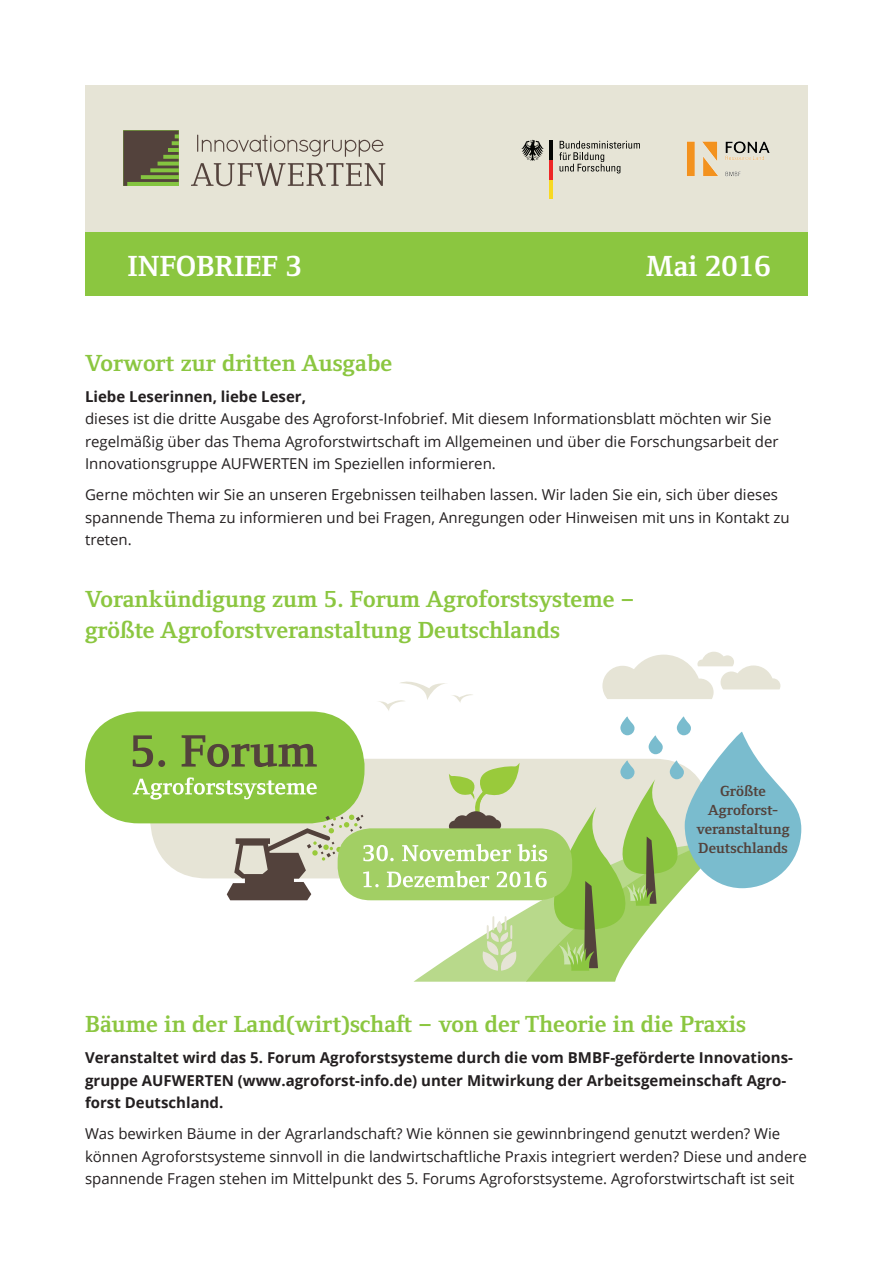
<style>
.page{position:relative;width:893px;height:1263px;background:#fff}
.page>*{position:absolute;margin:0;border:0;box-sizing:border-box;transform-origin:0 0}
.t1{font:700 30px "Foundry Form Serif";letter-spacing:-.01em;color:#fff}
.t2{font:700 24px/31px "Foundry Form Serif";color:#8bc640}
.t3{font:700 15.15px/18.9px "Foundry Form Serif";color:#53423c;text-align:center}
.t4{font:15px/22.5px "Open Sans";color:#231f20}
.t5{font:700 15px/22.5px "Open Sans";color:#231f20}
</style>
<div class="page">
<div style="left:85px;top:85px;width:723px;height:147px;background:#e6e4d6"></div>
<div style="left:85px;top:232px;width:723px;height:64px;background:#8bc640"></div>
<svg style="left:123px;top:131px;width:56px;height:55px;background:#5e603c"></svg>
<svg style="left:197px;top:135px;width:186px;height:22px"></svg>
<svg style="left:191px;top:163px;width:194px;height:23px"></svg>
<svg style="left:559px;top:141px;width:81px;height:32px"></svg>
<hr style="left:549px;top:179px;width:4px;height:19px;background:#f8d922">
<hr style="left:549px;top:160px;width:4px;height:19px;background:#ee2727">
<hr style="left:549px;top:141px;width:4px;height:19px;background:#040503">
<svg style="left:521px;top:140px;width:23px;height:21px"></svg>
<img style="left:687px;top:141px;width:83px;height:36px">
<div style="left:85px;top:711px;width:279px;height:112px;background:#8bc640;border-radius:54px"></div>
<svg style="left:133px;top:652px;width:668px;height:330px"></svg>
<h1 class="t1" style="left:128px;top:248px;width:176px">INFOBRIEF 3</h1>
<h1 class="t1" style="left:646px;top:248px;width:126px">Mai 2016</h1>
<h2 class="t2" style="left:85px;top:347px;width:309px">Vorwort zur dritten Ausgabe</h2>
<p class="t5" style="left:85px;top:385px;width:222px">Liebe Leserinnen, liebe Leser,</p>
<p class="t4" style="left:85px;top:407px;width:695px">dieses ist die dritte Ausgabe des Agroforst-Infobrief. Mit diesem Informationsblatt möchten wir Sie regelmäßig über das Thema Agroforstwirtschaft im Allgemeinen und über die Forschungsarbeit der<br>Innovationsgruppe AUFWERTEN im Speziellen informieren.</p>
<p class="t4" style="left:85px;top:483px;width:706px">Gerne möchten wir Sie an unseren Ergebnissen teilhaben lassen. Wir laden Sie ein, sich über dieses spannende Thema zu informieren und bei Fragen, Anregungen oder Hinweisen mit uns in Kontakt zu treten.</p>
<h2 class="t2" style="left:85px;top:584px;width:551px">Vorankündigung zum 5. Forum Agroforstsysteme – größte Agroforstveranstaltung Deutschlands</h2>
<p class="t3" style="left:696px;top:781px;width:95px">Größte<br>Agroforst&shy;veranstaltung<br>Deutschlands</p>
<h2 class="t2" style="left:85px;top:1008px;width:663px">Bäume in der Land(wirt)schaft – von der Theorie in die Praxis</h2>
<p class="t5" style="left:85px;top:1046px;width:709px">Veranstaltet wird das 5. Forum Agroforstsysteme durch die vom BMBF-geförderte Innovations&shy;gruppe AUFWERTEN (www.agroforst-info.de) unter Mitwirkung der Arbeitsgemeinschaft Agro&shy;forst Deutschland.</p>
<p class="t4" style="left:85px;top:1122px;width:723px">Was bewirken Bäume in der Agrarlandschaft? Wie können sie gewinnbringend genutzt werden? Wie können Agroforstsysteme sinnvoll in die landwirtschaftliche Praxis integriert werden? Diese und andere spannende Fragen stehen im Mittelpunkt des 5. Forums Agroforstsysteme. Agroforstwirtschaft ist seit</p>
</div>
